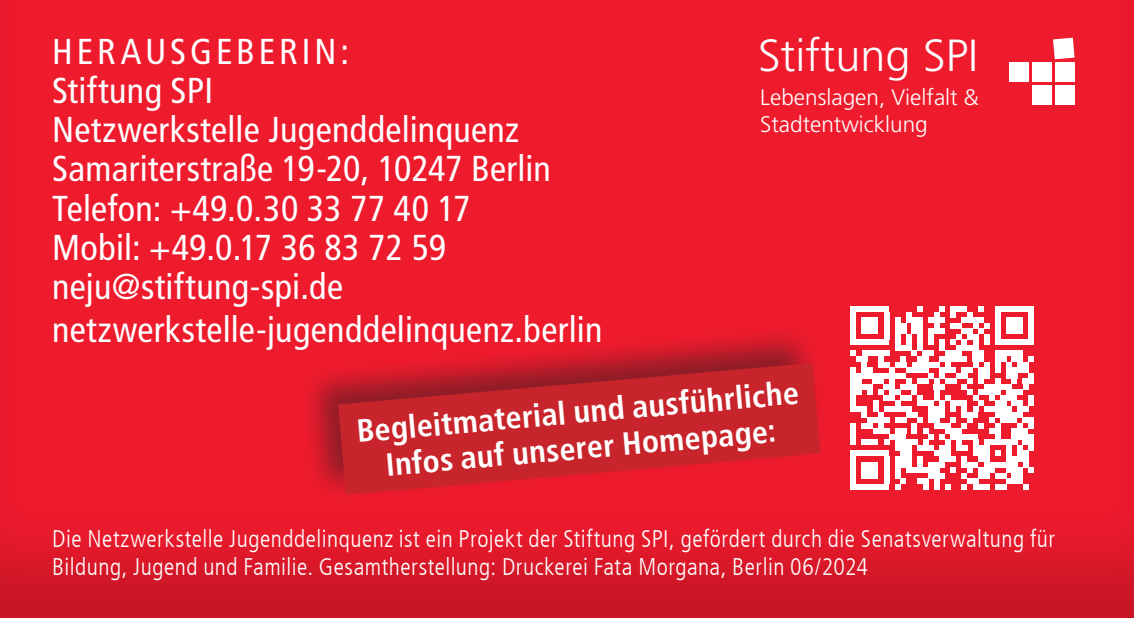
<style>
.page{position:relative;width:1134px;height:618px;background:#fff}
.page>*{position:absolute;margin:0;border:0;box-sizing:border-box;transform-origin:0 0}
.t1{font:300 45.2px "Frutiger LT Com";color:#fff}
.t2{font:condensed 36px "Frutiger LT Com";letter-spacing:.01em;color:#fff}
.t3{font:condensed 36px "Frutiger LT Com";letter-spacing:.11em;color:#fff}
.t4{font:700 condensed 32px/36px "Frutiger LT Com";color:#fff;text-align:center}
.t5{font:300 condensed 24px/28.8px "Frutiger LT Com";letter-spacing:.02em;color:#fff}
.t6{font:300 22.4px/27.2px "Frutiger LT Com";color:#fff}
</style>
<div class="page">
<div style="left:0;top:0;width:1134px;height:618px;background:#231f20;opacity:.2"></div>
<div style="left:298px;top:323px;width:530px;height:179px;background:#231f20;opacity:.5"></div>
<svg style="left:338px;top:363px;width:482px;height:132px;fill:#c8242b"></svg>
<div style="left:850px;top:306px;width:39px;height:6px;background:#fff"></div>
<div style="left:995px;top:306px;width:39px;height:6px;background:#fff"></div>
<div style="left:1006px;top:317px;width:17px;height:6px;background:#fff"></div>
<div style="left:1006px;top:323px;width:17px;height:5px;background:#fff"></div>
<div style="left:1006px;top:328px;width:17px;height:6px;background:#fff"></div>
<svg style="left:850px;top:312px;width:6px;height:27px"></svg>
<svg style="left:1028px;top:312px;width:6px;height:27px"></svg>
<div style="left:850px;top:339px;width:39px;height:6px;background:#fff"></div>
<div style="left:995px;top:339px;width:39px;height:6px;background:#fff"></div>
<svg style="left:850px;top:351px;width:6px;height:5px"></svg>
<div style="left:995px;top:351px;width:28px;height:5px;background:#fff"></div>
<div style="left:856px;top:356px;width:11px;height:6px;background:#fff"></div>
<div style="left:995px;top:356px;width:11px;height:6px;background:#fff"></div>
<div style="left:1012px;top:356px;width:11px;height:6px;background:#fff"></div>
<svg style="left:1028px;top:356px;width:6px;height:6px"></svg>
<svg style="left:1006px;top:362px;width:6px;height:5px"></svg>
<div style="left:1017px;top:362px;width:11px;height:5px;background:#fff"></div>
<svg style="left:850px;top:367px;width:6px;height:6px"></svg>
<div style="left:1006px;top:367px;width:22px;height:6px;background:#fff"></div>
<div style="left:850px;top:373px;width:56px;height:5px;background:#fff"></div>
<div style="left:1006px;top:373px;width:11px;height:5px;background:#fff"></div>
<svg style="left:1028px;top:373px;width:6px;height:5px"></svg>
<div style="left:850px;top:378px;width:12px;height:6px;background:#fff"></div>
<svg style="left:1012px;top:378px;width:5px;height:6px"></svg>
<div style="left:1023px;top:378px;width:11px;height:6px;background:#fff"></div>
<div style="left:850px;top:384px;width:23px;height:5px;background:#fff"></div>
<div style="left:984px;top:384px;width:28px;height:5px;background:#fff"></div>
<svg style="left:1023px;top:384px;width:5px;height:5px"></svg>
<div style="left:850px;top:389px;width:12px;height:6px;background:#fff"></div>
<div style="left:1006px;top:389px;width:17px;height:6px;background:#fff"></div>
<div style="left:1000px;top:395px;width:17px;height:6px;background:#fff"></div>
<svg style="left:850px;top:395px;width:6px;height:11px"></svg>
<div style="left:995px;top:401px;width:11px;height:5px;background:#fff"></div>
<div style="left:1012px;top:401px;width:11px;height:5px;background:#fff"></div>
<svg style="left:1028px;top:395px;width:6px;height:11px"></svg>
<div style="left:850px;top:406px;width:17px;height:6px;background:#fff"></div>
<div style="left:984px;top:406px;width:28px;height:6px;background:#fff"></div>
<div style="left:1017px;top:406px;width:11px;height:6px;background:#fff"></div>
<div style="left:995px;top:412px;width:28px;height:5px;background:#fff"></div>
<div style="left:1000px;top:417px;width:17px;height:6px;background:#fff"></div>
<div style="left:1023px;top:417px;width:11px;height:6px;background:#fff"></div>
<svg style="left:1017px;top:423px;width:17px;height:5px"></svg>
<div style="left:1012px;top:428px;width:16px;height:6px;background:#fff"></div>
<div style="left:1012px;top:434px;width:22px;height:5px;background:#fff"></div>
<svg style="left:850px;top:423px;width:6px;height:22px"></svg>
<svg style="left:862px;top:306px;width:138px;height:139px"></svg>
<div style="left:984px;top:439px;width:33px;height:6px;background:#fff"></div>
<div style="left:1023px;top:439px;width:11px;height:6px;background:#fff"></div>
<div style="left:895px;top:445px;width:17px;height:6px;background:#fff"></div>
<div style="left:917px;top:445px;width:17px;height:6px;background:#fff"></div>
<div style="left:939px;top:445px;width:11px;height:6px;background:#fff"></div>
<div style="left:956px;top:445px;width:11px;height:6px;background:#fff"></div>
<div style="left:973px;top:445px;width:16px;height:6px;background:#fff"></div>
<div style="left:850px;top:451px;width:39px;height:5px;background:#fff"></div>
<div style="left:900px;top:451px;width:12px;height:5px;background:#fff"></div>
<div style="left:934px;top:451px;width:16px;height:5px;background:#fff"></div>
<div style="left:973px;top:451px;width:16px;height:5px;background:#fff"></div>
<svg style="left:995px;top:451px;width:5px;height:5px"></svg>
<svg style="left:1006px;top:445px;width:28px;height:11px"></svg>
<div style="left:1017px;top:451px;width:11px;height:5px;background:#fff"></div>
<div style="left:895px;top:456px;width:17px;height:6px;background:#fff"></div>
<div style="left:939px;top:456px;width:17px;height:6px;background:#fff"></div>
<div style="left:978px;top:456px;width:11px;height:6px;background:#fff"></div>
<div style="left:1006px;top:456px;width:22px;height:6px;background:#fff"></div>
<div style="left:862px;top:462px;width:16px;height:5px;background:#fff"></div>
<div style="left:895px;top:462px;width:17px;height:5px;background:#fff"></div>
<svg style="left:917px;top:456px;width:6px;height:11px"></svg>
<div style="left:928px;top:462px;width:17px;height:5px;background:#fff"></div>
<div style="left:962px;top:462px;width:16px;height:5px;background:#fff"></div>
<div style="left:984px;top:462px;width:33px;height:5px;background:#fff"></div>
<div style="left:862px;top:467px;width:16px;height:6px;background:#fff"></div>
<div style="left:906px;top:467px;width:33px;height:6px;background:#fff"></div>
<svg style="left:950px;top:467px;width:6px;height:6px"></svg>
<div style="left:978px;top:467px;width:17px;height:6px;background:#fff"></div>
<div style="left:1006px;top:467px;width:17px;height:6px;background:#fff"></div>
<svg style="left:1023px;top:462px;width:11px;height:11px"></svg>
<div style="left:862px;top:473px;width:16px;height:5px;background:#fff"></div>
<div style="left:928px;top:473px;width:17px;height:5px;background:#fff"></div>
<svg style="left:962px;top:456px;width:11px;height:22px"></svg>
<div style="left:978px;top:473px;width:11px;height:5px;background:#fff"></div>
<div style="left:995px;top:473px;width:11px;height:5px;background:#fff"></div>
<div style="left:1012px;top:473px;width:11px;height:5px;background:#fff"></div>
<svg style="left:850px;top:456px;width:6px;height:28px"></svg>
<svg style="left:884px;top:456px;width:5px;height:28px"></svg>
<div style="left:917px;top:478px;width:11px;height:6px;background:#fff"></div>
<div style="left:967px;top:478px;width:11px;height:6px;background:#fff"></div>
<div style="left:1006px;top:478px;width:17px;height:6px;background:#fff"></div>
<div style="left:850px;top:484px;width:39px;height:5px;background:#fff"></div>
<svg style="left:895px;top:467px;width:11px;height:22px"></svg>
<svg style="left:923px;top:484px;width:5px;height:5px"></svg>
<svg style="left:934px;top:478px;width:5px;height:11px"></svg>
<svg style="left:945px;top:484px;width:5px;height:5px"></svg>
<svg style="left:962px;top:484px;width:5px;height:5px"></svg>
<div style="left:973px;top:484px;width:16px;height:5px;background:#fff"></div>
<div style="left:995px;top:484px;width:11px;height:5px;background:#fff"></div>
<svg style="left:1023px;top:484px;width:5px;height:5px"></svg>
<div style="left:1009px;top:62px;width:20px;height:20px;background:#fff"></div>
<div style="left:1032px;top:62px;width:20px;height:20px;background:#fff"></div>
<div style="left:1055px;top:62px;width:19px;height:20px;background:#fff"></div>
<div style="left:1032px;top:85px;width:20px;height:20px;background:#fff"></div>
<div style="left:1055px;top:85px;width:19px;height:20px;background:#fff"></div>
<svg style="left:1053px;top:38px;width:21px;height:21px"></svg>
<p class="t1" style="left:758px;top:29px;width:222px">Stiftung SPI</p>
<p class="t6" style="left:760px;top:83px;width:220px">Lebenslagen, Vielfalt &amp;<br>Stadtentwicklung</p>
<p class="t3" style="left:52px;top:30px;width:298px">HERAUSGEBERIN:</p>
<p class="t2" style="left:52px;top:70px;width:162px">Stiftung SPI</p>
<p class="t2" style="left:52px;top:109px;width:468px">Netzwerkstelle Jugenddelinquenz</p>
<p class="t2" style="left:52px;top:148px;width:500px">Samariterstraße 19-20, 10247 Berlin</p>
<p class="t2" style="left:52px;top:187px;width:420px">Telefon: +49.0.30 33 77 40 17</p>
<p class="t2" style="left:52px;top:226px;width:395px">Mobil: +49.0.17 36 83 72 59</p>
<p class="t2" style="left:52px;top:266px;width:292px">neju@stiftung-spi.de</p>
<p class="t2" style="left:52px;top:309px;width:552px">netzwerkstelle-jugenddelinquenz.berlin</p>
<p class="t4" style="left:355px;top:413px;width:445px;rotate:-5deg">Begleitmaterial und ausführliche<br>Infos auf unserer Homepage:</p>
<p class="t5" style="left:52px;top:524px;width:1004px">Die Netzwerkstelle Jugenddelinquenz ist ein Projekt der Stiftung SPI, gefördert durch die Senatsverwaltung für<br>Bildung, Jugend und Familie. Gesamtherstellung: Druckerei Fata Morgana, Berlin 06/2024</p>
</div>
